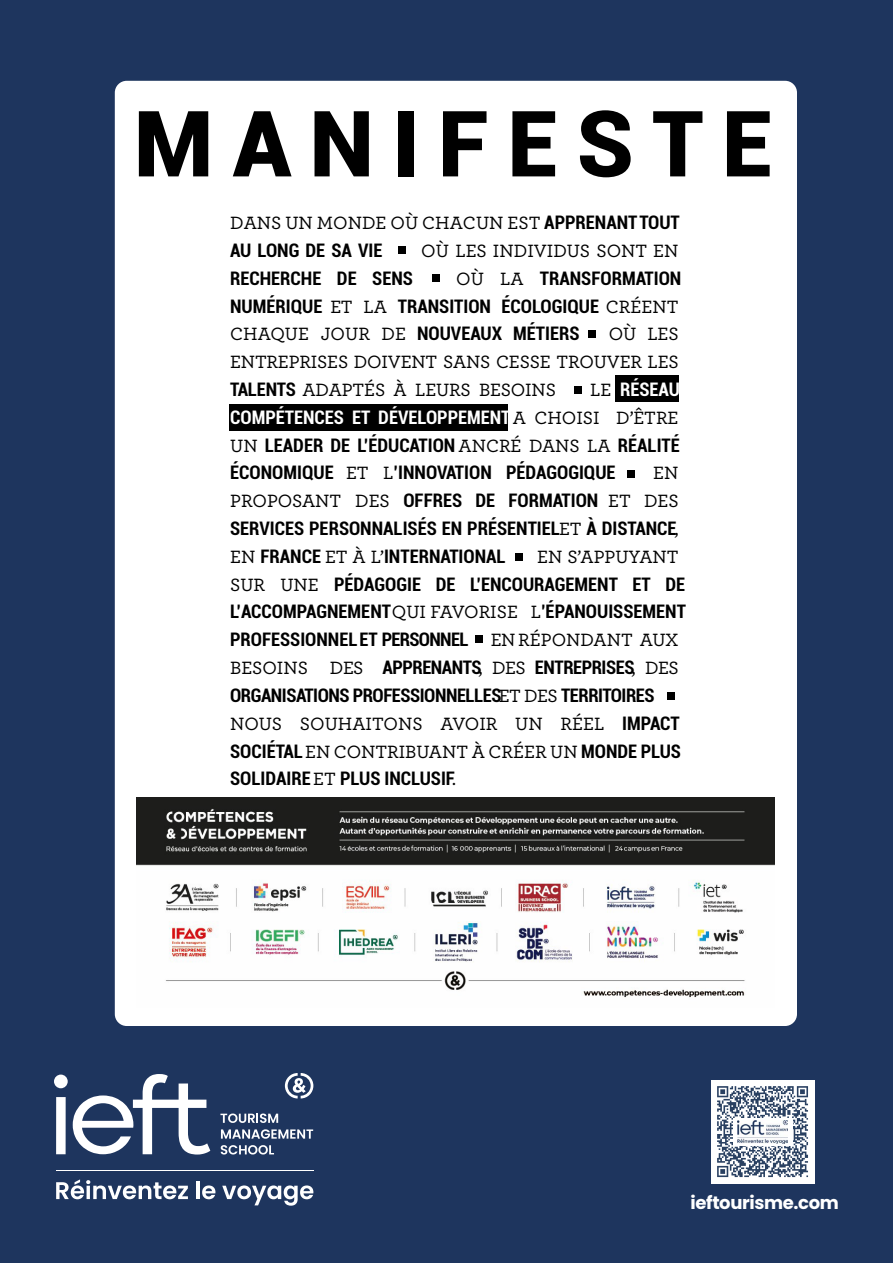
<style>
.page{position:relative;width:893px;height:1263px;background:#1e355e}
.page>*{position:absolute;margin:0;border:0;box-sizing:border-box;transform-origin:0 0}
.t1{font:900 91.65px "Roboto";letter-spacing:.2em;color:#000}
.t2{font:700 condensed 18.6px/27.8px "Roboto";color:#000}
.t3{font:500 18.6px/27.8px "Archer";color:#000;text-align:justify}
.t4{font:700 condensed 18.6px/27.8px "Roboto";letter-spacing:-.025em;color:#000}
.t5{font:700 18px "Poppins";letter-spacing:-.02em;color:#fff}
.s1{font-family:"Roboto";font-weight:700;font-stretch:condensed}
.s2{font-family:"Archer";font-weight:500;font-stretch:normal}
.s3{color:#fff}
</style>
<div class="page">
<div style="left:56px;top:1097px;width:10px;height:57px;background:#fff"></div>
<svg style="left:73px;top:1074px;width:137px;height:80px"></svg>
<div style="left:54px;top:1074px;width:14px;height:14px;background:#fff;border-radius:50%"></div>
<hr style="left:56px;top:1169px;width:257px;height:1px;background:#fff">
<svg style="left:56px;top:1179px;width:132px;height:20px"></svg>
<hr style="left:196px;top:1181px;width:4px;height:18px;background:#fff">
<svg style="left:202px;top:1185px;width:13px;height:14px"></svg>
<svg style="left:222px;top:1185px;width:91px;height:21px"></svg>
<svg style="left:285px;top:1073px;width:28px;height:25px"></svg>
<svg style="left:220px;top:1113px;width:58px;height:10px"></svg>
<svg style="left:221px;top:1129px;width:92px;height:10px"></svg>
<svg style="left:221px;top:1145px;width:53px;height:9px"></svg>
<div style="left:711px;top:1080px;width:103px;height:103px;background:#fff"></div>
<svg style="left:717px;top:1086px;width:91px;height:91px"></svg>
<div style="left:733px;top:1118px;width:59px;height:27px;background:#fff"></div>
<img style="left:738px;top:1120px;width:50px;height:23px">
<div style="left:115px;top:81px;width:682px;height:945px;background:#fff;border-radius:12px"></div>
<div style="left:230px;top:404px;width:278px;height:26px;background:#000"></div>
<div style="left:615px;top:376px;width:64px;height:26px;background:#000"></div>
<div style="left:398px;top:246px;width:7px;height:7px;background:#000"></div>
<div style="left:432px;top:274px;width:7px;height:7px;background:#000"></div>
<div style="left:589px;top:331px;width:7px;height:7px;background:#000"></div>
<div style="left:574px;top:386px;width:7px;height:7px;background:#000"></div>
<div style="left:515px;top:553px;width:7px;height:7px;background:#000"></div>
<div style="left:628px;top:470px;width:7px;height:7px;background:#000"></div>
<div style="left:475px;top:636px;width:7px;height:7px;background:#000"></div>
<div style="left:667px;top:692px;width:7px;height:7px;background:#000"></div>
<img style="left:136px;top:797px;width:638px;height:201px">
<h1 class="t1" style="left:134px;top:79px;width:641px">MANIFESTE</h1>
<p class="t3" style="left:230px;top:208px;width:451px">DANS UN MONDE OÙ CHACUN EST <span class="s1">APPRENANTTOUT</span></p>
<p class="t2" style="left:230px;top:236px;width:154px">AU LONG DE SA VIE</p>
<p class="t3" style="left:421px;top:236px;width:259px">OÙ LES INDIVIDUS SONT EN</p>
<p class="t2" style="left:230px;top:264px;width:184px">RECHERCHE DE SENS</p>
<p class="t2" style="left:230px;top:264px;width:453px;text-indent:226px"><span class="s2">OÙ LA</span> TRANSFORMATION<br>NUMÉRIQUE <span class="s2">ET LA</span> TRANSITION ÉCOLOGIQUE <span class="s2">CRÉENT<br>CHAQUE JOUR DE</span> NOUVEAUX MÉTIERS</p>
<p class="t3" style="left:230px;top:319px;width:450px;text-indent:379px">OÙ LES ENTREPRISES DOIVENT SANS CESSE TROUVER LES <span class="s1">TALENTS</span> ADAPTÉS À LEURS BESOINS</p>
<p class="t2" style="left:230px;top:375px;width:451px;text-align:justify;text-indent:360px"><span class="s2">LE</span> <span class="s3">RÉSEAU COMPÉTENCES ET DÉVELOPPEMENT</span><span class="s2">A CHOISI D’ÊTRE UN</span> LEADER DE L’ÉDUCATION <span class="s2">ANCRÉ DANS LA</span> RÉALITÉ ÉCONOMIQUE <span class="s2">ET L</span>’INNOVATION PÉDAGOGIQUE</p>
<p class="t3" style="left:230px;top:458px;width:450px;text-align:right">EN<br>PROPOSANT DES <span class="s1">OFFRES DE FORMATION</span> ET DES</p>
<p class="t2" style="left:230px;top:514px;width:450px">SERVICES PERSONNALISÉS EN PRÉSENTIEL<span class="s2">ET</span> À DISTANCE<span class="s2">,<br>EN</span> FRANCE <span class="s2">ET À L’</span>INTERNATIONAL</p>
<p class="t3" style="left:537px;top:542px;width:143px">EN S’APPUYANT</p>
<p class="t4" style="left:230px;top:569px;width:457px"><span class="s2">SUR UNE</span> PÉDAGOGIE DE L’ENCOURAGEMENT ET DE L’ACCOMPAGNEMENT<span class="s2">QUI FAVORISE L</span>’ÉPANOUISSEMENT PROFESSIONNELET PERSONNEL <span class="s2">ENRÉPONDANT AUX BESOINS DES</span> APPRENANTS<span class="s2">, DES</span> ENTREPRISES<span class="s2">, DES </span>ORGANISATIONS PROFESSIONNELLES<span class="s2">ET DES</span> TERRITOIRES</p>
<p class="t3" style="left:230px;top:709px;width:452px">NOUS SOUHAITONS AVOIR UN RÉEL <span class="s1">IMPACT<br>SOCIÉTAL</span>EN CONTRIBUANT À CRÉER UN <span class="s1">MONDE PLUS</span></p>
<p class="t2" style="left:230px;top:764px;width:227px">SOLIDAIRE <span class="s2">ET</span> PLUS INCLUSIF<span class="s2">.</span></p>
<p class="t5" style="left:690px;top:1192px;width:150px">ieftourisme.com</p>
</div>
